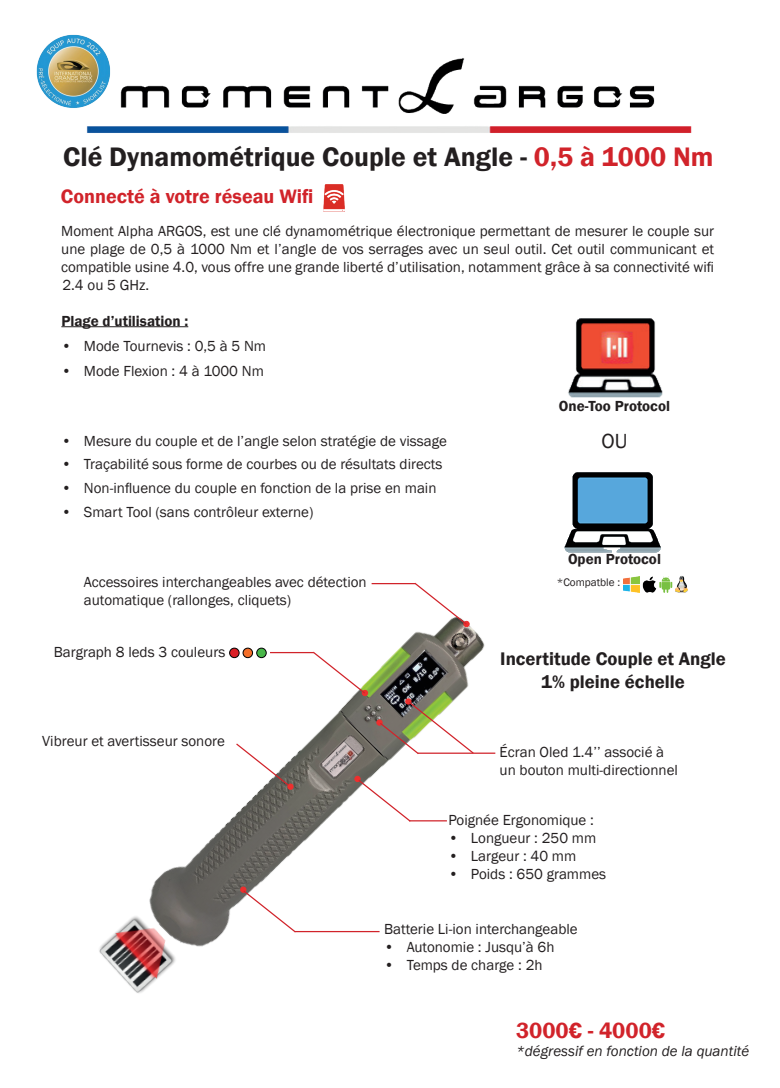
<style>
.page{position:relative;width:780px;height:1088px;background:#fff}
.page>*{position:absolute;margin:0;border:0;box-sizing:border-box;transform-origin:0 0}
.t1{font:600 27.5px "Franklin Gothic";color:#231f20}
.t2{font:600 22.5px "Franklin Gothic";color:#d1232a}
.t3{font:21px "Franklin Gothic";color:#231f20}
.t4{font:600 20px "Franklin Gothic";color:#d1232a}
.t5{font:600 18.75px/22.5px "Franklin Gothic";color:#231f20;text-align:center}
.t6{font:15px/18px "Franklin Gothic";color:#231f20}
.t7{font:600 15px "Franklin Gothic";color:#231f20}
.t8{font:italic 15px "Franklin Gothic";color:#231f20}
.t9{font:11.25px "Franklin Gothic";color:#231f20}
.s1{color:#d1232a}
</style>
<div class="page">
<img style="left:149px;top:576px;width:491px;height:371px">
<img style="left:120px;top:58px;width:535px;height:56px">
<img style="left:86px;top:126px;width:606px;height:7px">
<div style="left:287px;top:783px;width:6px;height:7px;border:1px solid #ee2f2e;border-radius:50%"></div>
<svg style="left:235px;top:742px;width:58px;height:47px"></svg>
<svg style="left:413px;top:581px;width:56px;height:46px"></svg>
<hr style="left:371px;top:583px;width:44px;height:1px;background:#d1232a">
<div style="left:240px;top:886px;width:6px;height:7px;border:1px solid #ee2f2e;border-radius:50%"></div>
<svg style="left:241px;top:887px;width:56px;height:47px"></svg>
<hr style="left:295px;top:931px;width:84px;height:1px;background:#d1232a">
<svg style="left:354px;top:776px;width:58px;height:47px"></svg>
<hr style="left:409px;top:820px;width:38px;height:1px;background:#d1232a">
<div style="left:376px;top:719px;width:6px;height:7px;border:1px solid #ee2f2e;border-radius:50%"></div>
<svg style="left:377px;top:698px;width:98px;height:57px"></svg>
<hr style="left:418px;top:752px;width:77px;height:2px;background:#d1232a">
<img style="left:99px;top:902px;width:92px;height:91px">
<img style="left:568px;top:318px;width:95px;height:80px">
<img style="left:564px;top:472px;width:97px;height:81px">
<img style="left:642px;top:576px;width:46px;height:17px">
<img style="left:624px;top:577px;width:15px;height:15px">
<hr style="left:61px;top:326px;width:127px;height:1px;background:#231f20">
<img style="left:323px;top:185px;width:22px;height:26px">
<svg style="left:311px;top:650px;width:57px;height:46px"></svg>
<hr style="left:270px;top:652px;width:44px;height:1px;background:#d1232a">
<div style="left:229px;top:648px;width:10px;height:10px;background:#da1f26;border-radius:50%"></div>
<div style="left:229px;top:648px;width:10px;height:10px;border:1px solid #000001;border-radius:50%"></div>
<div style="left:243px;top:648px;width:9px;height:10px;background:#f36e29;border-radius:50%"></div>
<div style="left:243px;top:648px;width:10px;height:10px;border:1px solid #000001;border-radius:50%"></div>
<div style="left:257px;top:648px;width:9px;height:10px;background:#48b749;border-radius:50%"></div>
<div style="left:256px;top:648px;width:10px;height:10px;border:1px solid #000001;border-radius:50%"></div>
<img style="left:36px;top:34px;width:75px;height:74px">
<h1 class="t1" style="left:63px;top:140px;width:652px">Clé Dynamométrique Couple et Angle - <span class="s1">0,5 à 1000 Nm</span></h1>
<h3 class="t4" style="left:61px;top:184px;width:254px">Connecté à votre réseau Wifi</h3>
<p class="t6" style="left:61px;top:222px;width:654px;text-align:justify">Moment Alpha ARGOS, est une clé dynamométrique électronique permettant de mesurer le couple sur une plage de 0,5 à 1000 Nm et l’angle de vos serrages avec un seul outil. Cet outil communicant et compatible usine 4.0, vous offre une grande liberté d’utilisation, notamment grâce à sa connectivité wifi 2.4 ou 5 GHz.</p>
<p class="t7" style="left:61px;top:311px;width:128px">Plage d’utilisation :</p>
<p class="t6" style="left:61px;top:337px;width:206px">• Mode Tournevis : 0,5 à 5 Nm</p>
<p class="t6" style="left:61px;top:362px;width:204px">• Mode Flexion : 4 à 1000 Nm</p>
<p class="t6" style="left:61px;top:432px;width:387px">• Mesure du couple et de l’angle selon stratégie de vissage</p>
<p class="t6" style="left:61px;top:456px;width:382px">• Traçabilité sous forme de courbes ou de résultats directs</p>
<p class="t6" style="left:61px;top:479px;width:376px">• Non-influence du couple en fonction de la prise en main</p>
<p class="t6" style="left:61px;top:503px;width:253px">• Smart Tool (sans contrôleur externe)</p>
<p class="t6" style="left:84px;top:573px;width:284px">Accessoires interchangeables avec détection automatique (rallonges, cliquets)</p>
<p class="t6" style="left:54px;top:643px;width:173px">Bargraph 8 leds 3 couleurs</p>
<p class="t6" style="left:42px;top:732px;width:184px">Vibreur et avertisseur sonore</p>
<p class="t7" style="left:559px;top:397px;width:112px">One-Too Protocol</p>
<h3 class="t3" style="left:601px;top:428px;width:27px">OU</h3>
<p class="t7" style="left:568px;top:550px;width:94px">Open Protocol</p>
<p class="t9" style="left:556px;top:576px;width:65px">*Compatble :</p>
<p class="t5" style="left:500px;top:648px;width:227px">Incertitude Couple et Angle<br>1% pleine échelle</p>
<p class="t6" style="left:499px;top:743px;width:180px">Écran Oled 1.4’’ associé à un bouton multi-directionnel</p>
<p class="t6" style="left:448px;top:812px;width:147px">Poignée Ergonomique :</p>
<p class="t6" style="left:448px;top:830px;width:149px">• Longueur : 250 mm</p>
<p class="t6" style="left:448px;top:848px;width:129px">• Largeur : 40 mm</p>
<p class="t6" style="left:448px;top:866px;width:159px">• Poids : 650 grammes</p>
<p class="t6" style="left:384px;top:921px;width:195px">Batterie Li-ion interchangeable</p>
<p class="t6" style="left:384px;top:939px;width:172px">• Autonomie : Jusqu’à 6h</p>
<p class="t6" style="left:384px;top:957px;width:160px">• Temps de charge : 2h</p>
<h2 class="t2" style="left:516px;top:1017px;width:150px">3000€ - 4000€</h2>
<p class="t8" style="left:516px;top:1042px;width:235px">*dégressif en fonction de la quantité</p>
</div>
